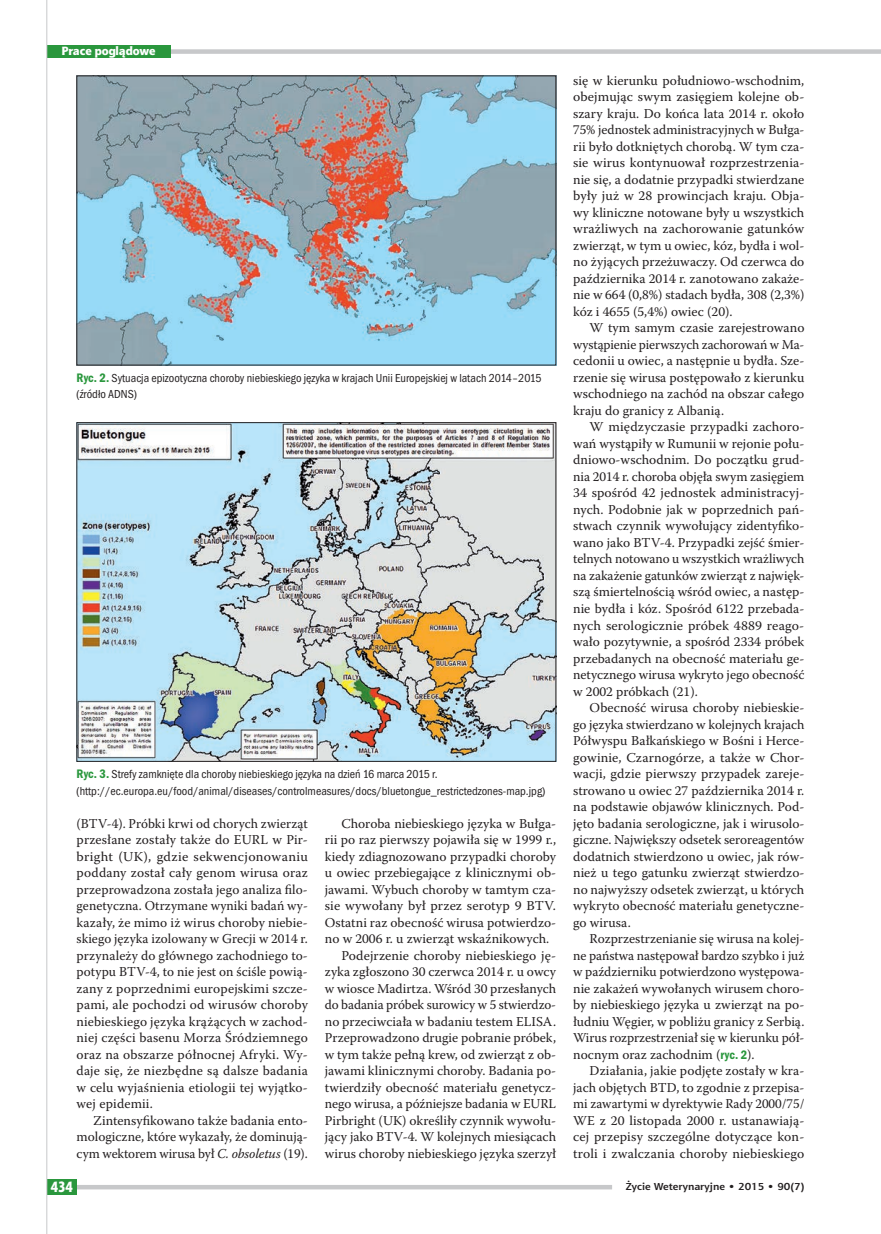
<style>
.page{position:relative;width:881px;height:1234px;background:#fff}
.page>*{position:absolute;margin:0;border:0;box-sizing:border-box;transform-origin:0 0}
.t1{font:15px "Aerton Cnd EFN Black";color:#fff}
.t2{font:13.5px/16.5px "Warnock Pro";color:#231f20;text-align:justify}
.t3{font:12px/16.5px "Franklin Got Itc TOT Boo Con";color:#231f20}
.t4{font:12px "Aerton EFN Black";color:#fff}
.t5{font:700 10.2px "Aerton EFN";color:#231f20;scale:1.11 1}
.s1{font-family:"Franklin Got Itc TOT Dem Con";font-size:12.75px;color:#2a973d}
.s2{font-style:italic}
</style>
<div class="page">
<img style="left:79px;top:78px;width:475px;height:285px">
<img style="left:79px;top:424px;width:475px;height:335px">
<div style="left:77px;top:422px;width:479px;height:339px;border:1px solid #231f20"></div>
<div style="left:47px;top:49px;width:833px;height:5px;background:#c7c8ca"></div>
<div style="left:47px;top:45px;width:123px;height:13px;background:#2a973d"></div>
<div style="left:47px;top:1184px;width:565px;height:5px;background:#c7c8ca"></div>
<div style="left:47px;top:1178px;width:30px;height:15px;background:#2a973d"></div>
<hr style="left:46px;top:0;width:1px;height:1233px;background:#c7c8ca">
<p class="t4" style="left:61px;top:43px;width:96px">Prace poglądowe</p>
<p class="t3" style="left:77px;top:369px;width:466px"><span class="s1">Ryc. 2.</span> Sytuacja epizootyczna choroby niebieskiego języka w krajach Unii Europejskiej w latach 2014–2015 (źródło ADNS)</p>
<p class="t3" style="left:77px;top:765px;width:470px"><span class="s1">Ryc. 3.</span> Strefy zamknięte dla choroby niebieskiego języka na dzień 16 marca 2015 r. (http://ec.europa.eu/food/animal/diseases/controlmeasures/docs/bluetongue_restrictedzones-map.jpg)</p>
<p class="t2" style="left:77px;top:814px;width:233px">(BTV-4). Próbki krwi od chorych zwierząt przesłane zostały także do EURL w Pir&shy;bright (UK), gdzie sekwencjonowaniu poddany został cały genom wirusa oraz przeprowadzona została jego analiza filo&shy;genetyczna. Otrzymane wyniki badań wy&shy;kazały, że mimo iż wirus choroby niebie&shy;skiego języka izolowany w Grecji w 2014 r. przynależy do głównego zachodniego to&shy;potypu BTV‑4, to nie jest on ściśle powią&shy;zany z poprzednimi europejskimi szcze&shy;pami, ale pochodzi od wirusów choroby niebieskiego języka krążących w zachod&shy;niej części basenu Morza Śródziemnego oraz na obszarze północnej Afryki. Wy&shy;daje się, że niezbędne są dalsze badania w celu wyjaśnienia etiologii tej wyjątko&shy;wej epidemii.</p>
<p class="t2" style="left:77px;top:1111px;width:233px;text-indent:16px">Zintensyfikowano także badania ento&shy;mologiczne, które wykazały, że dominują&shy;cym wektorem wirusa był <span class="s2">C. obsoletus</span> (19).</p>
<p class="t2" style="left:341px;top:814px;width:216px">Choroba niebieskiego języka w Bułga-</p>
<p class="t2" style="left:325px;top:831px;width:232px">rii po raz pierwszy pojawiła się w 1999 r.,</p>
<p class="t2" style="left:325px;top:847px;width:233px">kiedy zdiagnozowano przypadki choroby</p>
<p class="t2" style="left:325px;top:864px;width:233px">u owiec przebiegające z klinicznymi ob-</p>
<p class="t2" style="left:325px;top:880px;width:233px">jawami. Wybuch choroby w tamtym cza-</p>
<p class="t2" style="left:325px;top:897px;width:232px">sie wywołany był przez serotyp 9 BTV.</p>
<p class="t2" style="left:325px;top:913px;width:233px">Ostatni raz obecność wirusa potwierdzo-</p>
<p class="t2" style="left:325px;top:930px;width:226px">no w 2006 r. u zwierząt wskaźnikowych.</p>
<p class="t2" style="left:341px;top:946px;width:216px">Podejrzenie choroby niebieskiego ję-</p>
<p class="t2" style="left:325px;top:963px;width:233px">zyka zgłoszono 30 czerwca 2014 r. u owcy</p>
<p class="t2" style="left:325px;top:979px;width:233px">w wiosce Madirtza. Wśród 30 przesłanych</p>
<p class="t2" style="left:325px;top:996px;width:233px">do badania próbek surowicy w 5 stwierdzo-</p>
<p class="t2" style="left:325px;top:1012px;width:232px">no przeciwciała w badaniu testem ELISA.</p>
<p class="t2" style="left:325px;top:1029px;width:233px">Przeprowadzono drugie pobranie próbek,</p>
<p class="t2" style="left:325px;top:1045px;width:233px">w tym także pełną krew, od zwierząt z ob-</p>
<p class="t2" style="left:325px;top:1062px;width:233px">jawami klinicznymi choroby. Badania po-</p>
<p class="t2" style="left:325px;top:1078px;width:233px">twierdziły obecność materiału genetycz-</p>
<p class="t2" style="left:325px;top:1095px;width:233px">nego wirusa, a późniejsze badania w EURL</p>
<p class="t2" style="left:325px;top:1111px;width:233px">Pirbright (UK) określiły czynnik wywołu-</p>
<p class="t2" style="left:325px;top:1128px;width:233px">jący jako BTV-4. W kolejnych miesiącach</p>
<p class="t2" style="left:325px;top:1144px;width:233px">wirus choroby niebieskiego języka szerzył</p>
<p class="t2" style="left:573px;top:72px;width:233px">się w kierunku południowo-wschodnim, obejmując swym zasięgiem kolejne ob&shy;szary kraju. Do końca lata 2014 r. około 75% jednostek administracyjnych w Bułga&shy;rii było dotkniętych chorobą. W tym cza&shy;sie wirus kontynuował rozprzestrzenia&shy;nie się, a dodatnie przypadki stwierdzane były już w 28 prowincjach kraju. Obja&shy;wy kliniczne notowane były u wszystkich wrażliwych na zachorowanie gatunków zwierząt, w tym u owiec, kóz, bydła i wol&shy;no żyjących przeżuwaczy. Od czerwca do października 2014 r. zanotowano zakaże&shy;nie w 664 (0,8%) stadach bydła, 308 (2,3%) kóz i 4655 (5,4%) owiec (20).</p>
<p class="t2" style="left:573px;top:319px;width:233px;text-indent:16px">W tym samym czasie zarejestrowano wystąpienie pierwszych zachorowań w Ma&shy;cedonii u owiec, a następnie u bydła. Sze&shy;rzenie się wirusa postępowało z kierunku wschodniego na zachód na obszar całego kraju do granicy z Albanią.</p>
<p class="t2" style="left:573px;top:418px;width:233px;text-indent:16px">W międzyczasie przypadki zachoro&shy;wań wystąpiły w Rumunii w rejonie połu&shy;dniowo-wschodnim. Do początku grud&shy;nia 2014 r. choroba objęła swym zasięgiem 34 spośród 42 jednostek administracyj&shy;nych. Podobnie jak w poprzednich pań&shy;stwach czynnik wywołujący zidentyfiko&shy;wano jako BTV-4. Przypadki zejść śmier&shy;telnych notowano u wszystkich wrażliwych na zakażenie gatunków zwierząt z najwięk&shy;szą śmiertelnością wśród owiec, a następ&shy;nie bydła i kóz. Spośród 6122 przebada&shy;nych serologicznie próbek 4889 reago&shy;wało pozytywnie, a spośród 2334 próbek przebadanych na obecność materiału ge&shy;netycznego wirusa wykryto jego obecność w 2002 próbkach (21).</p>
<p class="t2" style="left:573px;top:699px;width:233px;text-indent:16px">Obecność wirusa choroby niebieskie&shy;go języka stwierdzano w kolejnych krajach Półwyspu Bałkańskiego w Bośni i Herce&shy;gowinie, Czarnogórze, a także w Chor&shy;wacji, gdzie pierwszy przypadek zareje&shy;strowano u owiec 27 października 2014 r. na podstawie objawów klinicznych. Pod&shy;jęto badania serologiczne, jak i wirusolo&shy;giczne. Największy odsetek seroreagentów dodatnich stwierdzono u owiec, jak rów&shy;nież u tego gatunku zwierząt stwierdzo&shy;no najwyższy odsetek zwierząt, u których wykryto obecność materiału genetyczne&shy;go wirusa.</p>
<p class="t2" style="left:573px;top:930px;width:233px;text-indent:16px">Rozprzestrzenianie się wirusa na kolej&shy;ne państwa następował bardzo szybko i już w październiku potwierdzono występowa&shy;nie zakażeń wywołanych wirusem choro&shy;by niebieskiego języka u zwierząt na po&shy;łudniu Węgier, w pobliżu granicy z Serbią.<br>Wirus rozprzestrzeniał się w kierunku pół&shy;nocnym oraz zachodnim (<span class="s1">ryc. 2</span>).</p>
<p class="t2" style="left:573px;top:1062px;width:233px;text-indent:17px">Działania, jakie podjęte zostały w kra&shy;jach objętych BTD, to zgodnie z przepisa&shy;mi zawartymi w dyrektywie Rady 2000/75/ WE z 20 listopada 2000 r. ustanawiają&shy;cej przepisy szczególne dotyczące kon&shy;troli i zwalczania choroby niebieskiego</p>
<p class="t1" style="left:51px;top:1177px;width:23px">434</p>
<p class="t5" style="left:625px;top:1180px;width:162px">Życie Weterynaryjne • 2015 • 90(7)</p>
</div>
